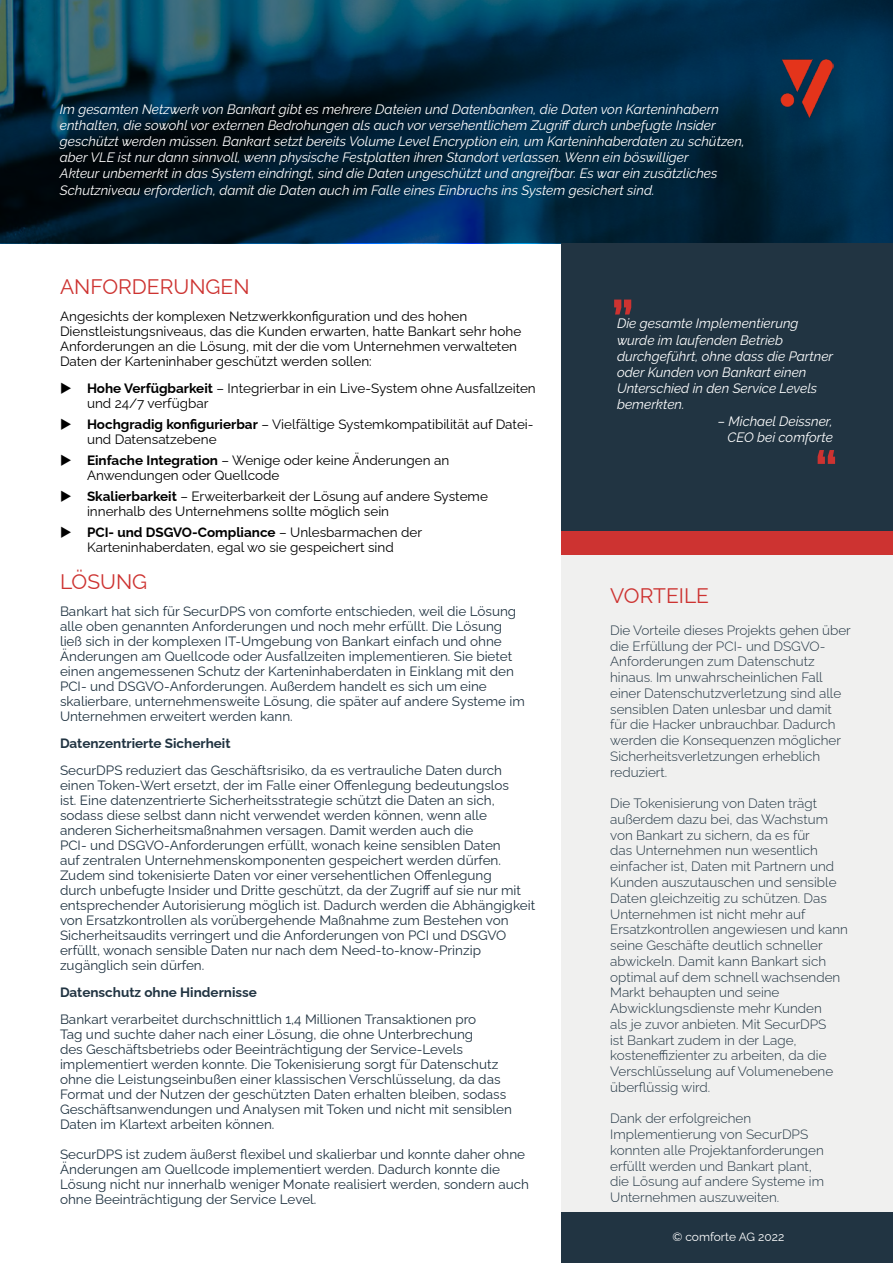
<style>
.page{position:relative;width:893px;height:1263px;background:#fff}
.page>*{position:absolute;margin:0;border:0;box-sizing:border-box;transform-origin:0 0}
.t1{font:700 54px "Raleway";color:#cd3331}
.t2{font:21px "Raleway";color:#cd3331}
.t3{font:13.5px/15px "Raleway";color:#213442}
.t4{font:300 13.5px/15.8px "Raleway";color:#213442}
.t5{font:italic 13.5px/16.2px "Raleway";color:#fff}
.t6{font:13.5px/15px "Raleway";color:#000}
.t7{font:700 13.5px "Raleway";color:#213442}
.t8{font:12px "Raleway";color:#fff}
.s1{font-weight:700}
</style>
<div class="page">
<div style="left:562px;top:243px;width:331px;height:288px;background:#213442"></div>
<div style="left:562px;top:531px;width:331px;height:24px;background:#cd3331"></div>
<div style="left:562px;top:555px;width:331px;height:708px;background:#f0f0ef"></div>
<div style="left:562px;top:1212px;width:331px;height:51px;background:#213442"></div>
<svg style="left:0;top:0;width:893px;height:243px;background:#032b42"></svg>
<img style="left:778px;top:54px;width:55px;height:68px">
<p class="t5" style="left:60px;top:101px;width:686px">Im gesamten Netzwerk von Bankart gibt es mehrere Dateien und Datenbanken, die Daten von Karteninhabern enthalten, die sowohl vor externen Bedrohungen als auch vor versehentlichem Zugriff durch unbefugte Insider geschützt werden müssen. Bankart setzt bereits Volume Level Encryption ein, um Karteninhaberdaten zu schützen, aber VLE ist nur dann sinnvoll, wenn physische Festplatten ihren Standort verlassen. Wenn ein böswilliger<br>Akteur unbemerkt in das System eindringt, sind die Daten ungeschützt und angreifbar. Es war ein zusätzliches Schutzniveau erforderlich, damit die Daten auch im Falle eines Einbruchs ins System gesichert sind.</p>
<h2 class="t2" style="left:60px;top:269px;width:191px">ANFORDERUNGEN</h2>
<p class="t6" style="left:60px;top:307px;width:463px">Angesichts der komplexen Netzwerkkonfiguration und des hohen Dienstleistungsniveaus, das die Kunden erwarten, hatte Bankart sehr hohe Anforderungen an die Lösung, mit der die vom Unternehmen verwalteten Daten der Karteninhaber geschützt werden sollen:</p>
<p class="t6" style="left:87px;top:379px;width:450px"><span class="s1">Hohe Verfügbarkeit</span> – Integrierbar in ein Live-System ohne Ausfallzeiten und 24/7 verfügbar</p>
<p class="t6" style="left:87px;top:415px;width:448px"><span class="s1">Hochgradig konfigurierbar</span> – Vielfältige Systemkompatibilität auf Datei&shy;und Datensatzebene</p>
<p class="t6" style="left:87px;top:451px;width:364px"><span class="s1">Einfache Integration</span> – Wenige oder keine Änderungen an<br>Anwendungen oder Quellcode</p>
<p class="t6" style="left:87px;top:487px;width:402px"><span class="s1">Skalierbarkeit</span> – Erweiterbarkeit der Lösung auf andere Systeme innerhalb des Unternehmens sollte möglich sein</p>
<p class="t6" style="left:87px;top:523px;width:337px"><span class="s1">PCI- und DSGVO-Compliance</span> – Unlesbarmachen der<br>Karteninhaberdaten, egal wo sie gespeichert sind</p>
<h2 class="t2" style="left:60px;top:565px;width:89px">LÖSUNG</h2>
<p class="t3" style="left:60px;top:602px;width:466px">Bankart hat sich für SecurDPS von comforte entschieden, weil die Lösung alle oben genannten Anforderungen und noch mehr erfüllt. Die Lösung ließ sich in der komplexen IT-Umgebung von Bankart einfach und ohne Änderungen am Quellcode oder Ausfallzeiten implementieren. Sie bietet einen angemessenen Schutz der Karteninhaberdaten in Einklang mit den PCI- und DSGVO-Anforderungen. Außerdem handelt es sich um eine skalierbare, unternehmensweite Lösung, die später auf andere Systeme im Unternehmen erweitert werden kann.</p>
<p class="t7" style="left:60px;top:732px;width:172px">Datenzentrierte Sicherheit</p>
<p class="t3" style="left:60px;top:761px;width:477px">SecurDPS reduziert das Geschäftsrisiko, da es vertrauliche Daten durch einen Token-Wert ersetzt, der im Falle einer Offenlegung bedeutungslos<br>ist. Eine datenzentrierte Sicherheitsstrategie schützt die Daten an sich, sodass diese selbst dann nicht verwendet werden können, wenn alle anderen Sicherheitsmaßnahmen versagen. Damit werden auch die<br>PCI- und DSGVO-Anforderungen erfüllt, wonach keine sensiblen Daten<br>auf zentralen Unternehmenskomponenten gespeichert werden dürfen.<br>Zudem sind tokenisierte Daten vor einer versehentlichen Offenlegung<br>durch unbefugte Insider und Dritte geschützt, da der Zugriff auf sie nur mit entsprechender Autorisierung möglich ist. Dadurch werden die Abhängigkeit von Ersatzkontrollen als vorübergehende Maßnahme zum Bestehen von Sicherheitsaudits verringert und die Anforderungen von PCI und DSGVO erfüllt, wonach sensible Daten nur nach dem Need-to-know-Prinzip zugänglich sein dürfen.</p>
<p class="t7" style="left:60px;top:981px;width:198px">Datenschutz ohne Hindernisse</p>
<p class="t3" style="left:60px;top:1010px;width:453px">Bankart verarbeitet durchschnittlich 1,4 Millionen Transaktionen pro<br>Tag und suchte daher nach einer Lösung, die ohne Unterbrechung<br>des Geschäftsbetriebs oder Beeinträchtigung der Service-Levels implementiert werden konnte. Die Tokenisierung sorgt für Datenschutz ohne die Leistungseinbußen einer klassischen Verschlüsselung, da das Format und der Nutzen der geschützten Daten erhalten bleiben, sodass Geschäftsanwendungen und Analysen mit Token und nicht mit sensiblen Daten im Klartext arbeiten können.</p>
<p class="t3" style="left:60px;top:1145px;width:471px">SecurDPS ist zudem äußerst flexibel und skalierbar und konnte daher ohne Änderungen am Quellcode implementiert werden. Dadurch konnte die Lösung nicht nur innerhalb weniger Monate realisiert werden, sondern auch ohne Beeinträchtigung der Service Level.</p>
<h1 class="t1" style="left:611px;top:245px;width:25px">„</h1>
<p class="t5" style="left:617px;top:315px;width:218px">Die gesamte Implementierung wurde im laufenden Betrieb durchgeführt, ohne dass die Partner oder Kunden von Bankart einen<br>Unterschied in den Service Levels bemerkten.</p>
<p class="t5" style="left:718px;top:413px;width:117px;text-align:right">– Michael Deissner,<br>CEO bei comforte</p>
<h1 class="t1" style="left:815px;top:427px;width:25px">“</h1>
<h2 class="t2" style="left:610px;top:579px;width:100px">VORTEILE</h2>
<p class="t4" style="left:610px;top:621px;width:242px">Die Vorteile dieses Projekts gehen über die Erfüllung der PCI- und DSGVO-Anforderungen zum Datenschutz hinaus. Im unwahrscheinlichen Fall einer Datenschutzverletzung sind alle sensiblen Daten unlesbar und damit für die Hacker unbrauchbar. Dadurch werden die Konsequenzen möglicher Sicherheitsverletzungen erheblich reduziert.</p>
<p class="t4" style="left:610px;top:794px;width:239px">Die Tokenisierung von Daten trägt außerdem dazu bei, das Wachstum von Bankart zu sichern, da es für<br>das Unternehmen nun wesentlich einfacher ist, Daten mit Partnern und Kunden auszutauschen und sensible Daten gleichzeitig zu schützen. Das Unternehmen ist nicht mehr auf Ersatzkontrollen angewiesen und kann seine Geschäfte deutlich schneller abwickeln. Damit kann Bankart sich optimal auf dem schnell wachsenden Markt behaupten und seine Abwicklungsdienste mehr Kunden<br>als je zuvor anbieten. Mit SecurDPS<br>ist Bankart zudem in der Lage, kosteneffizienter zu arbeiten, da die Verschlüsselung auf Volumenebene überflüssig wird.</p>
<p class="t4" style="left:610px;top:1109px;width:215px">Dank der erfolgreichen<br>Implementierung von SecurDPS konnten alle Projektanforderungen erfüllt werden und Bankart plant, die Lösung auf andere Systeme im<br>Unternehmen auszuweiten.</p>
<p class="t8" style="left:672px;top:1227px;width:113px">© comforte AG 2022</p>
</div>
